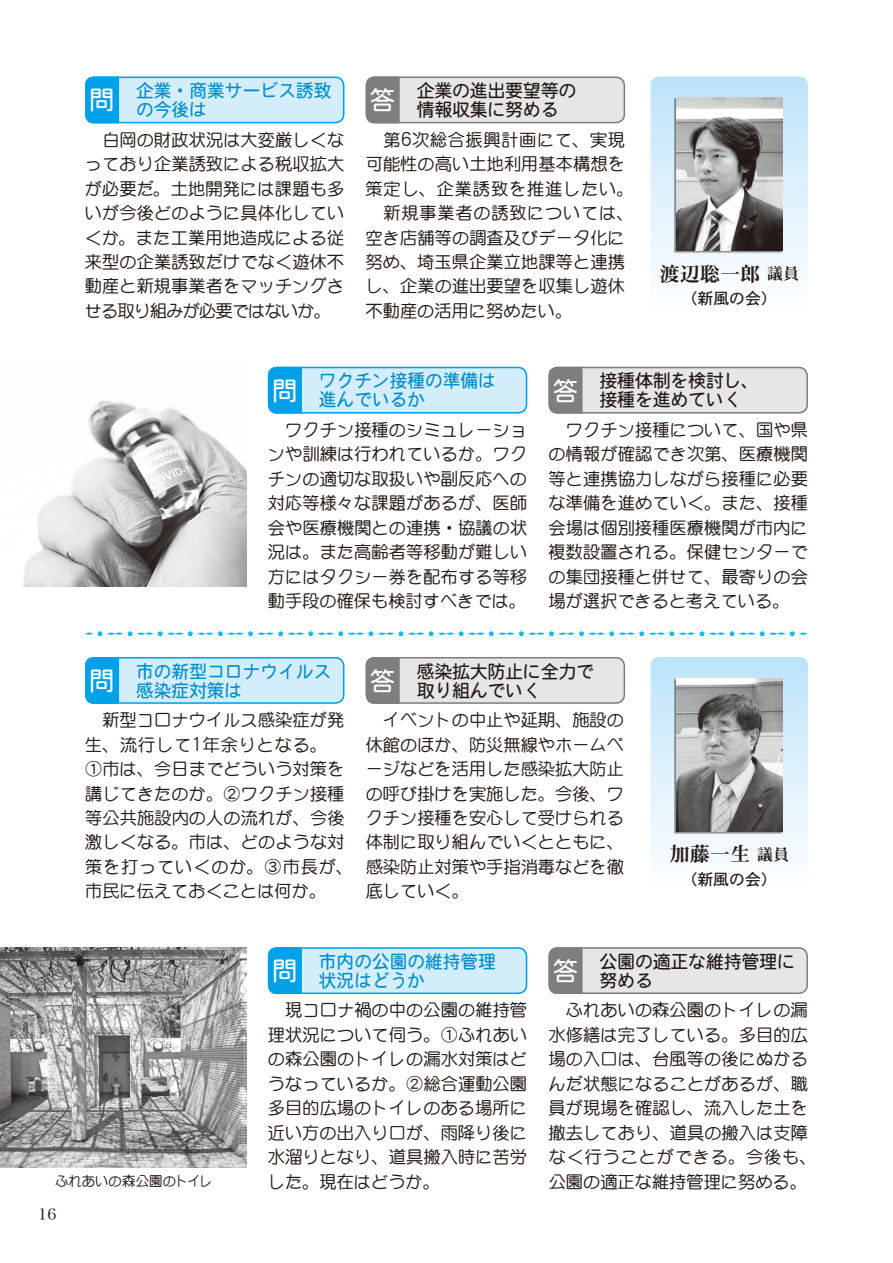
<style>
.page{position:relative;width:893px;height:1263px;background:#fff}
.page>*{position:absolute;margin:0;border:0;box-sizing:border-box;transform-origin:0 0}
.t1{font:20.25px "DFPHS Mincho CID W7";color:#231916}
.t2{font:18px/19.2px "DFPHS Maru Gothic CID W4";letter-spacing:-.02em;color:#231916}
.t3{font:18px/19.2px "DFPHS Maru Gothic CID W4";color:#008dcb}
.t4{font:500 17.25px/24.5px "DFP Maru Gothic CID";letter-spacing:.005em;color:#231916;text-align:justify}
.t5{font:500 17.25px "DFP Maru Gothic CID";letter-spacing:.045em;color:#231916}
.t6{font:500 17.25px "DFP Maru Gothic CID";letter-spacing:.035em;color:#231916}
.t7{font:15.9px "DFPHS Gothic CID W5";color:#231916}
.t8{font:15.45px "Hira Min Pro W3";color:#231916}
.t9{font:500 13.8px "DFP Maru Gothic CID";letter-spacing:-.005em;color:#231916}
.s1{font-size:18.9px}
.s2{font-size:15.9px}
</style>
<div class="page">
<div style="left:85px;top:77px;width:259px;height:46px;background:#d3edfb;border-radius:9px"></div>
<div style="left:85px;top:77px;width:259px;height:46px;border:2px solid #00a1e9;border-radius:9px"></div>
<div style="left:85px;top:77px;width:34px;height:46px;background:#00a1e9"></div>
<div style="left:366px;top:77px;width:259px;height:46px;background:#e6e6e7;border-radius:9px"></div>
<div style="left:366px;top:77px;width:259px;height:46px;border:2px solid #7e7e7e;border-radius:9px"></div>
<div style="left:366px;top:77px;width:34px;height:46px;background:#7e7e7e"></div>
<div style="left:85px;top:657px;width:259px;height:47px;background:#d3edfb;border-radius:9px"></div>
<div style="left:85px;top:657px;width:259px;height:47px;border:2px solid #00a1e9;border-radius:9px"></div>
<div style="left:85px;top:657px;width:34px;height:47px;background:#00a1e9"></div>
<div style="left:366px;top:657px;width:259px;height:47px;background:#e6e6e7;border-radius:9px"></div>
<div style="left:366px;top:657px;width:259px;height:47px;border:2px solid #7e7e7e;border-radius:9px"></div>
<div style="left:366px;top:657px;width:34px;height:47px;background:#7e7e7e"></div>
<div style="left:268px;top:367px;width:259px;height:47px;background:#d3edfb;border-radius:9px"></div>
<div style="left:268px;top:367px;width:259px;height:47px;border:2px solid #00a1e9;border-radius:9px"></div>
<div style="left:268px;top:367px;width:34px;height:47px;background:#00a1e9"></div>
<div style="left:549px;top:367px;width:259px;height:47px;background:#e6e6e7;border-radius:9px"></div>
<div style="left:549px;top:367px;width:259px;height:47px;border:2px solid #7e7e7e;border-radius:9px"></div>
<div style="left:549px;top:367px;width:34px;height:47px;background:#7e7e7e"></div>
<div style="left:268px;top:947px;width:259px;height:47px;background:#d3edfb;border-radius:9px"></div>
<div style="left:268px;top:947px;width:259px;height:47px;border:2px solid #00a1e9;border-radius:9px"></div>
<div style="left:268px;top:947px;width:34px;height:47px;background:#00a1e9"></div>
<div style="left:549px;top:947px;width:259px;height:47px;background:#e6e6e7;border-radius:9px"></div>
<div style="left:549px;top:947px;width:259px;height:47px;border:2px solid #7e7e7e;border-radius:9px"></div>
<div style="left:549px;top:947px;width:34px;height:47px;background:#7e7e7e"></div>
<svg style="left:85px;top:631px;width:722px;height:5px"></svg>
<img style="left:23px;top:400px;width:224px;height:187px">
<img style="left:0;top:947px;width:247px;height:220px">
<svg style="left:651px;top:77px;width:157px;height:197px"></svg>
<svg style="left:651px;top:657px;width:157px;height:198px"></svg>
<div style="left:674px;top:98px;width:108px;height:155px;background:#231916;opacity:.5"></div>
<img style="left:676px;top:98px;width:106px;height:153px">
<div style="left:674px;top:678px;width:108px;height:156px;background:#231916;opacity:.5"></div>
<img style="left:676px;top:678px;width:106px;height:153px">
<p class="t3" style="left:89px;top:81px;width:244px;text-indent:47px">企業・商業サービス誘致<sup>問</sup> の今後は</p>
<p class="t4" style="left:85px;top:127px;width:261px;text-indent:18px">白岡の財政状況は大変厳しくなっており企業誘致による税収拡大が必要だ。土地開発には課題も多いが今後どのように具体化していくか。また工業用地造成による従来型の企業誘致だけでなく遊休不動産と新規事業者をマッチングさせる取り組みが必要ではないか。</p>
<p class="t2" style="left:370px;top:81px;width:208px;text-indent:47px">企業の進出要望等の<sup>答</sup> 情報収集に努める</p>
<p class="t6" style="left:384px;top:130px;width:243px">第<span class="s1">6</span>次総合振興計画にて、実現</p>
<p class="t4" style="left:366px;top:151px;width:261px">可能性の高い土地利用基本構想を</p>
<p class="t5" style="left:366px;top:179px;width:270px">策定し、企業誘致を推進したい。</p>
<p class="t5" style="left:384px;top:204px;width:251px">新規事業者の誘致については、</p>
<p class="t4" style="left:366px;top:225px;width:261px">空き店舗等の調査及びデータ化に</p>
<p class="t4" style="left:365px;top:249px;width:261px">努め、埼玉県企業立地課等と連携</p>
<p class="t4" style="left:366px;top:274px;width:261px">し、企業の進出要望を収集し遊休</p>
<p class="t4" style="left:366px;top:298px;width:208px">不動産の活用に努めたい。</p>
<p class="t1" style="left:659px;top:263px;width:141px">渡辺聡一郎 <span class="s2">議員</span></p>
<p class="t7" style="left:681px;top:290px;width:97px">（新風の会）</p>
<p class="t3" style="left:272px;top:371px;width:225px;text-indent:47px">ワクチン接種の準備は<sup>問</sup> 進んでいるか</p>
<p class="t4" style="left:268px;top:417px;width:261px;text-indent:17px">ワクチン接種のシミュレーションや訓練は行われているか。ワクチンの適切な取扱いや副反応への対応等様々な課題があるが、医師会や医療機関との連携・協議の状況は。また高齢者等移動が難しい方にはタクシー券を配布する等移動手段の確保も検討すべきでは。</p>
<p class="t2" style="left:553px;top:371px;width:208px;text-indent:47px">接種体制を検討し、<sup>答</sup> 接種を進めていく</p>
<p class="t4" style="left:548px;top:417px;width:261px;text-indent:17px">ワクチン接種について、国や県の情報が確認でき次第、医療機関等と連携協力しながら接種に必要な準備を進めていく。また、接種会場は個別接種医療機関が市内に複数設置される。保健センターでの集団接種と併せて、最寄りの会場が選択できると考えている。</p>
<p class="t3" style="left:89px;top:661px;width:244px;text-indent:47px">市の新型コロナウイルス<sup>問</sup> 感染症対策は</p>
<p class="t4" style="left:85px;top:707px;width:270px;text-align:left;text-indent:17px">新型コロナウイルス感染症が発生、流行して<span class="s1">1</span>年余りとなる。<br>①市は、今日までどういう対策を講じてきたのか。②ワクチン接種等公共施設内の人の流れが、今後激しくなる。市は、どのような対策を打っていくのか。③市長が、市民に伝えておくことは何か。</p>
<p class="t2" style="left:370px;top:661px;width:226px;text-indent:47px">感染拡大防止に全力で<sup>答</sup> 取り組んでいく</p>
<p class="t4" style="left:366px;top:707px;width:260px;text-indent:17px">イベントの中止や延期、施設の休館のほか、防災無線やホームページなどを活用した感染拡大防止の呼び掛けを実施した。今後、ワクチン接種を安心して受けられる体制に取り組んでいくとともに、感染防止対策や手指消毒などを徹底していく。</p>
<p class="t1" style="left:670px;top:843px;width:121px">加藤一生 <span class="s2">議員</span></p>
<p class="t7" style="left:681px;top:870px;width:97px">（新風の会）</p>
<p class="t9" style="left:55px;top:1173px;width:159px">ふれあいの森公園のトイレ</p>
<p class="t8" style="left:38px;top:1201px;width:20px">16</p>
<p class="t3" style="left:272px;top:951px;width:225px;text-indent:47px">市内の公園の維持管理<sup>問</sup> 状況はどうか</p>
<p class="t4" style="left:268px;top:998px;width:261px;text-indent:17px">現コロナ禍の中の公園の維持管理状況について伺う。①ふれあいの森公園のトイレの漏水対策はどうなっているか。②総合運動公園多目的広場のトイレのある場所に近い方の出入り口が、雨降り後に水溜りとなり、道具搬入時に苦労した。現在はどうか。</p>
<p class="t2" style="left:553px;top:951px;width:244px;text-indent:47px">公園の適正な維持管理に<sup>答</sup> 努める</p>
<p class="t4" style="left:548px;top:998px;width:270px;text-align:center">ふれあいの森公園のトイレの漏<br>水修繕は完了している。多目的広場の入口は、台風等の後にぬかるんだ状態になることがあるが、職員が現場を確認し、流入した土を撤去しており、道具の搬入は支障なく行うことができる。今後も、公園の適正な維持管理に努める。</p>
</div>
